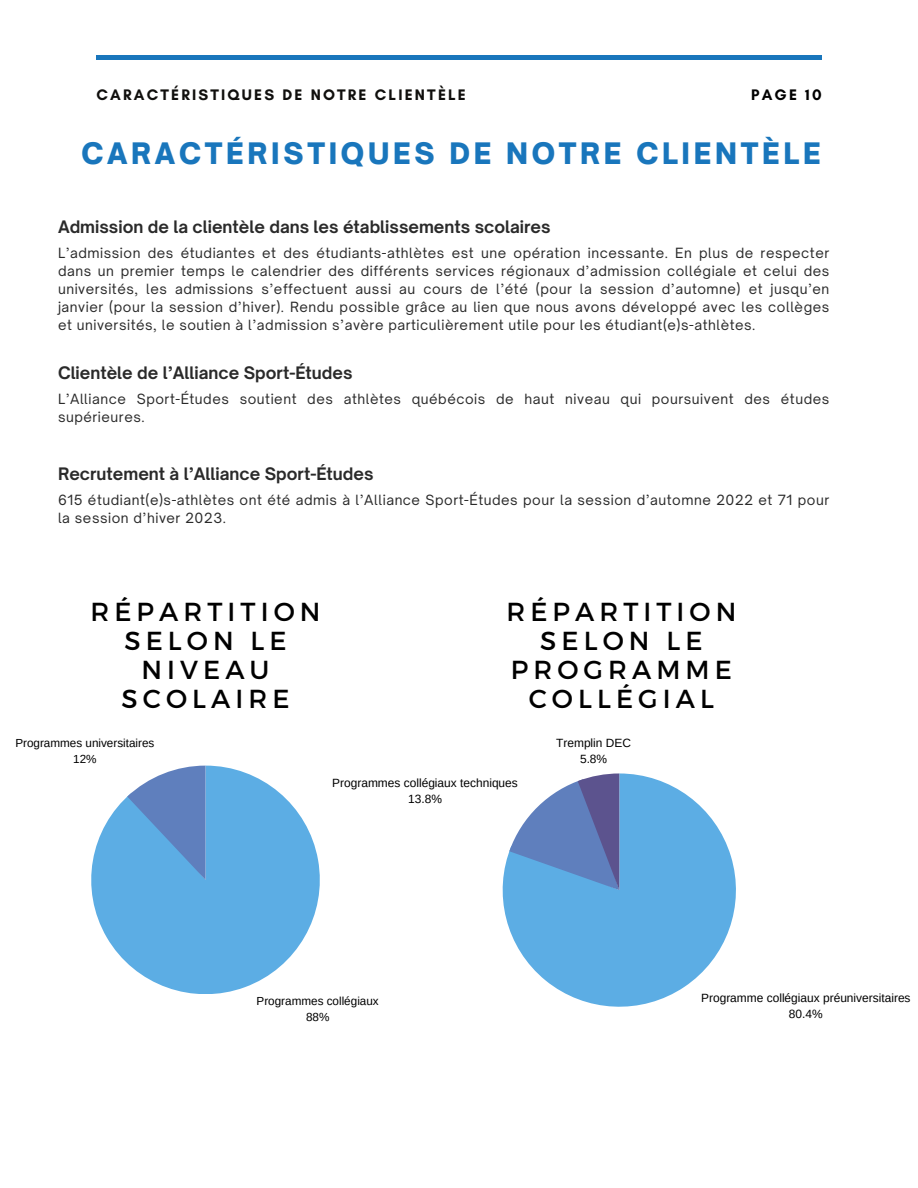
<style>
.page{position:relative;width:918px;height:1188px;background:#fff}
.page>*{position:absolute;margin:0;border:0;box-sizing:border-box;transform-origin:0 0}
.t1{font:900 28.35px "Open Sauce One";letter-spacing:.13em;color:#1976bc}
.t2{font:26.1px/29.2px "Montserrat";letter-spacing:.195em;color:#000;text-align:center}
.t3{font:700 16.5px "Open Sauce One";color:#2a2a2a}
.t4{font:700 15.6px "Glacial Indifference";letter-spacing:.14em;color:#100f0d}
.t5{font:700 15.6px "Glacial Indifference";letter-spacing:.14em;color:#000}
.t6{font:13.5px/18px "Open Sauce One";letter-spacing:.04em;color:#2a2a2a}
.t7{font:12px "Arimo";color:#000}
.t8{font:11.7px "Arimo";color:#000}
</style>
<div class="page">
<div style="left:96px;top:55px;width:725px;height:5px;background:#1976bc"></div>
<svg style="left:503px;top:773px;width:233px;height:234px;fill:#5cade4"></svg>
<svg style="left:509px;top:773px;width:110px;height:117px"></svg>
<svg style="left:91px;top:766px;width:229px;height:228px;fill:#5cade4"></svg>
<svg style="left:127px;top:766px;width:79px;height:114px;background:#6b9ad0"></svg>
<p class="t4" style="left:96px;top:85px;width:371px">CARACTÉRISTIQUES DE NOTRE CLIENTÈLE</p>
<p class="t5" style="left:751px;top:85px;width:72px">PAGE 10</p>
<p class="t1" style="left:81px;top:135px;width:741px">CARACTÉRISTIQUES DE NOTRE CLIENTÈLE</p>
<p class="t3" style="left:58px;top:216px;width:494px">Admission de la clientèle dans les établissements scolaires</p>
<p class="t6" style="left:58px;top:244px;width:773px;text-align:justify">L’admission des étudiantes et des étudiants-athlètes est une opération incessante. En plus de respecter dans un premier temps le calendrier des différents services régionaux d’admission collégiale et celui des universités, les admissions s’effectuent aussi au cours de l’été (pour la session d’automne) et jusqu’en janvier (pour la session d’hiver). Rendu possible grâce au lien que nous avons développé avec les collèges et universités, le soutien à l’admission s’avère particulièrement utile pour les étudiant(e)s-athlètes.</p>
<p class="t3" style="left:58px;top:362px;width:296px">Clientèle de l’Alliance Sport-Études</p>
<p class="t6" style="left:58px;top:390px;width:773px">L’Alliance Sport-Études soutient des athlètes québécois de haut niveau qui poursuivent des études supérieures.</p>
<p class="t3" style="left:58px;top:463px;width:317px">Recrutement à l’Alliance Sport-Études</p>
<p class="t6" style="left:58px;top:491px;width:773px">615 étudiant(e)s-athlètes ont été admis à l’Alliance Sport-Études pour la session d’automne 2022 et 71 pour la session d’hiver 2023.</p>
<p class="t2" style="left:91px;top:595px;width:231px">RÉPARTITION<br>SELON LE<br>NIVEAU<br>SCOLAIRE</p>
<p class="t2" style="left:506px;top:595px;width:231px">RÉPARTITION<br>SELON LE<br>PROGRAMME</p>
<p class="t2" style="left:529px;top:683px;width:187px">COLLÉGIAL</p>
<p class="t8" style="left:15px;top:736px;width:141px">Programmes universitaires</p>
<p class="t8" style="left:73px;top:752px;width:25px">12%</p>
<p class="t7" style="left:332px;top:776px;width:187px">Programmes collégiaux techniques</p>
<p class="t7" style="left:408px;top:793px;width:35px">13.8%</p>
<p class="t7" style="left:556px;top:736px;width:76px">Tremplin DEC</p>
<p class="t7" style="left:580px;top:752px;width:29px">5.8%</p>
<p class="t8" style="left:257px;top:994px;width:124px">Programmes collégiaux</p>
<p class="t8" style="left:306px;top:1010px;width:25px">88%</p>
<p class="t7" style="left:701px;top:991px;width:211px">Programme collégiaux préuniversitaires</p>
<p class="t7" style="left:789px;top:1007px;width:35px">80.4%</p>
</div>
